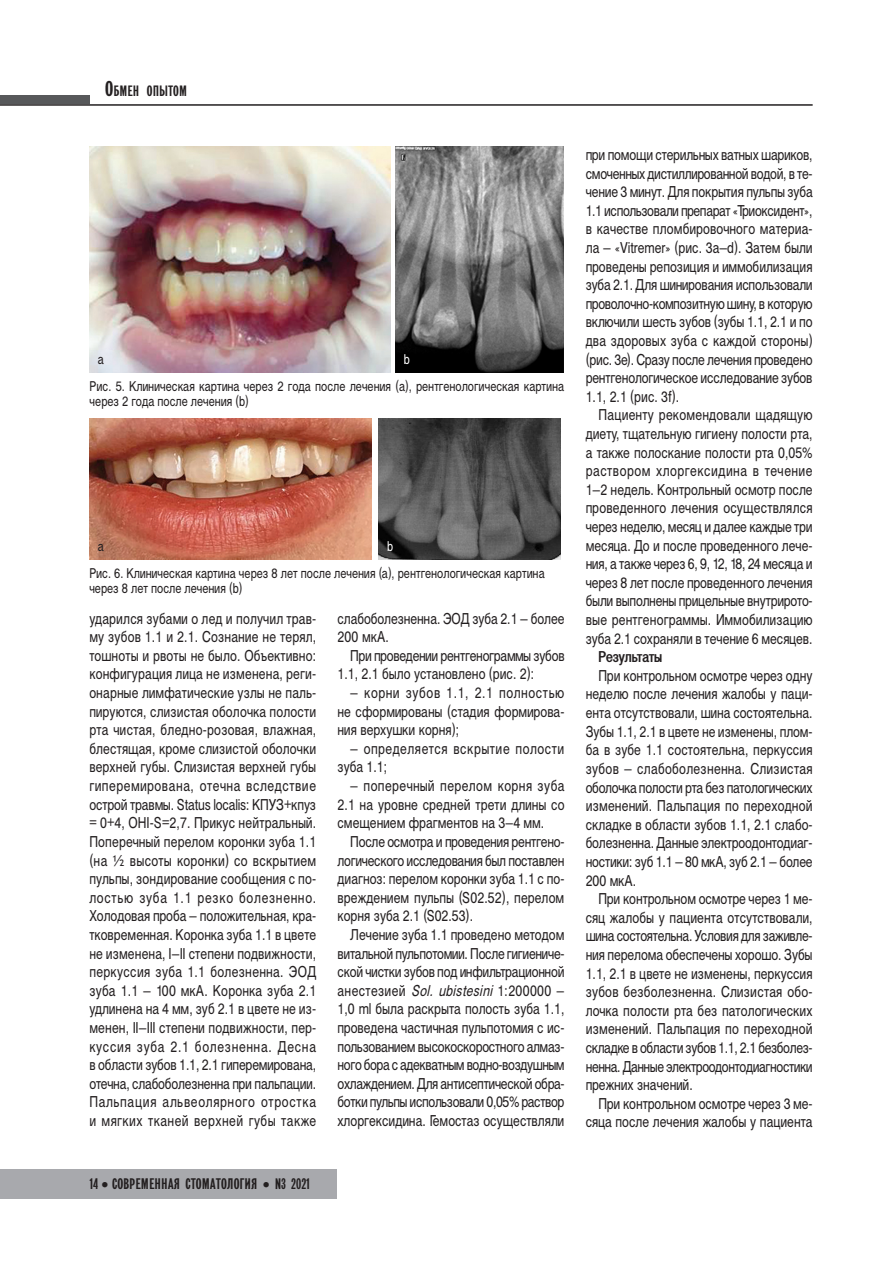
<style>
.page{position:relative;width:885px;height:1276px;background:#fff}
.page>*{position:absolute;margin:0;border:0;box-sizing:border-box;transform-origin:0 0}
.Мн_осн_9{font:15px/18.6px "Helvetica Narrow";color:#231f20;text-align:justify}
.Мн_осн_9-2{font:15px/18.6px "Helvetica Narrow";letter-spacing:.035em;color:#231f20}
.t1{font:15px "Gazeta Sans Serif";color:#231f20}
.Мн_осн_9-3{font:700 15px "Helvetica Narrow";color:#231f20}
.t2{font:14.7px "Gazeta Sans Serif";color:#231f20}
.рис{font:13.5px/15px "Helvetica Narrow";color:#231f20}
.рис-2{font:13.5px "Helvetica Narrow";color:#fff}
.s1{font-size:21px}
.s2{font-family:"Trebuchet MS"}
.s3{font-style:italic}
</style>
<div class="page">
<hr style="left:0;top:104px;width:812px;height:2px;background:#231f20">
<div style="left:0;top:96px;width:89px;height:8px;background:#57585a"></div>
<div style="left:0;top:1168px;width:337px;height:30px;background:#a8a9ad"></div>
<img style="left:89px;top:147px;width:301px;height:225px">
<img style="left:395px;top:147px;width:168px;height:225px">
<img style="left:89px;top:419px;width:282px;height:140px">
<img style="left:378px;top:419px;width:182px;height:140px">
<p class="t2" style="left:105px;top:82px;width:83px"><span class="s1">О</span>бмен опытом</p>
<p class="рис" style="left:98px;top:351px;width:8px">a</p>
<p class="рис-2" style="left:403px;top:351px;width:8px">b</p>
<p class="рис" style="left:90px;top:379px;width:476px">Рис. 5. Клиническая картина через 2 года после лечения (а), рентгенологическая картина через 2 года после лечения (b)</p>
<p class="рис" style="left:98px;top:538px;width:8px">a</p>
<p class="рис-2" style="left:387px;top:538px;width:8px">b</p>
<p class="рис" style="left:89px;top:566px;width:457px">Рис. 6. Клиническая картина через 8 лет после лечения (a), рентгенологическая картина через 8 лет после лечения (b)</p>
<p class="Мн_осн_9" style="left:89px;top:609px;width:228px">ударился зубами о лед и получил трав&shy;му зубов 1.1 и 2.1. Сознание не терял, тошноты и рвоты не было. Объективно: конфигурация лица не изменена, реги&shy;онарные лимфатические узлы не паль&shy;пируются, слизистая оболочка полости рта чистая, бледно-розовая, влажная, блестящая, кроме слизистой оболочки верхней губы. Слизистая верхней губы гиперемирована, отечна вследствие острой травмы. Status localis: КПУЗ+кпуз = 0+4, OHI-S=2,7. Прикус нейтральный.<br>Поперечный перелом коронки зуба 1.1 (на <span class="s2">½</span> высоты коронки) со вскрытием пульпы, зондирование сообщения с по&shy;лостью зуба 1.1 резко болезненно.<br>Холодовая проба – положительная, кра&shy;тковременная. Коронка зуба 1.1 в цвете не изменена, I–II степени подвижности, перкуссия зуба 1.1 болезненна. ЭОД зуба 1.1 – 100 мкА. Коронка зуба 2.1 удлинена на 4 мм, зуб 2.1 в цвете не из&shy;менен, II–III степени подвижности, пер&shy;куссия зуба 2.1 болезненна. Десна в области зубов 1.1, 2.1 гиперемирована, отечна, слабоболезненна при пальпации.<br>Пальпация альвеолярного отростка и мягких тканей верхней губы также</p>
<p class="Мн_осн_9" style="left:337px;top:609px;width:228px">слабоболезненна. ЭОД зуба 2.1 – более<br>200 мкА.</p>
<p class="Мн_осн_9" style="left:337px;top:646px;width:228px;text-indent:13px">При проведении рентгенограммы зубов<br>1.1, 2.1 было установлено (рис. 2):</p>
<p class="Мн_осн_9" style="left:337px;top:683px;width:228px;text-indent:13px">– корни зубов 1.1, 2.1 полностью не сформированы (стадия формирова&shy;ния верхушки корня);</p>
<p class="Мн_осн_9-2" style="left:337px;top:739px;width:228px;text-indent:13px">– определяется вскрытие полости зуба 1.1;</p>
<p class="Мн_осн_9" style="left:337px;top:776px;width:228px;text-indent:13px">– поперечный перелом корня зуба 2.1 на уровне средней трети длины со смещением фрагментов на 3–4 мм.</p>
<p class="Мн_осн_9" style="left:337px;top:832px;width:228px;text-indent:13px">После осмотра и проведения рентгено&shy;логического исследования был поставлен диагноз: перелом коронки зуба 1.1 с по&shy;вреждением пульпы (S02.52), перелом корня зуба 2.1 (S02.53).</p>
<p class="Мн_осн_9" style="left:337px;top:925px;width:228px;text-indent:13px">Лечение зуба 1.1 проведено методом витальной пульпотомии. После гигиениче&shy;ской чистки зубов под инфильтрационной анестезией <span class="s3">Sol. ubistesini</span> 1:200000 – 1,0 ml была раскрыта полость зуба 1.1, проведена частичная пульпотомия с ис&shy;пользованием высокоскоростного алмаз&shy;ного бора с адекватным водно-воздушным охлаждением. Для антисептической обра&shy;ботки пульпы использовали 0,05% раствор хлоргексидина. Гемостаз осуществляли</p>
<p class="t1" style="left:89px;top:1175px;width:222px">14 • СОВРЕМЕННАЯ СТОМАТОЛОГИЯ • N3 2021</p>
<p class="Мн_осн_9" style="left:585px;top:145px;width:228px">при помощи стерильных ватных шариков, смоченных дистиллированной водой, в те&shy;чение 3 минут. Для покрытия пульпы зуба 1.1 использовали препарат «Триоксидент», в качестве пломбировочного материа&shy;ла – «Vitremer» (рис. 3a–d). Затем были проведены репозиция и иммобилизация зуба 2.1. Для шинирования использовали проволочно-композитную шину, в которую включили шесть зубов (зубы 1.1, 2.1 и по два здоровых зуба с каждой стороны) (рис. 3e). Сразу после лечения проведено рентгенологическое исследование зубов 1.1, 2.1 (рис. 3f).</p>
<p class="Мн_осн_9" style="left:585px;top:406px;width:228px;text-indent:13px">Пациенту рекомендовали щадящую диету, тщательную гигиену полости рта, а также полоскание полости рта 0,05% раствором хлоргексидина в течение 1–2 недель. Контрольный осмотр после проведенного лечения осуществлялся через неделю, месяц и далее каждые три месяца. До и после проведенного лече&shy;ния, а также через 6, 9, 12, 18, 24 месяца и через 8 лет после проведенного лечения были выполнены прицельные внутрирото&shy;вые рентгенограммы. Иммобилизацию зуба 2.1 сохраняли в течение 6 месяцев.</p>
<p class="Мн_осн_9-3" style="left:598px;top:648px;width:65px">Результаты</p>
<p class="Мн_осн_9" style="left:585px;top:666px;width:228px;text-indent:13px">При контрольном осмотре через одну неделю после лечения жалобы у паци&shy;ента отсутствовали, шина состоятельна.<br>Зубы 1.1, 2.1 в цвете не изменены, плом&shy;ба в зубе 1.1 состоятельна, перкуссия зубов – слабоболезненна. Слизистая оболочка полости рта без патологических изменений. Пальпация по переходной складке в области зубов 1.1, 2.1 слабо&shy;болезненна. Данные электроодонтодиаг&shy;ностики: зуб 1.1 – 80 мкА, зуб 2.1 – более 200 мкА.</p>
<p class="Мн_осн_9" style="left:585px;top:889px;width:228px;text-indent:13px">При контрольном осмотре через 1 ме&shy;сяц жалобы у пациента отсутствовали, шина состоятельна. Условия для заживле&shy;ния перелома обеспечены хорошо. Зубы 1.1, 2.1 в цвете не изменены, перкуссия зубов безболезненна. Слизистая обо&shy;лочка полости рта без патологических изменений. Пальпация по переходной складке в области зубов 1.1, 2.1 безболез&shy;ненна. Данные электроодонтодиагностики прежних значений.</p>
<p class="Мн_осн_9" style="left:585px;top:1094px;width:228px;text-align:right">При контрольном осмотре через 3 ме&shy;сяца после лечения жалобы у пациента</p>
</div>
